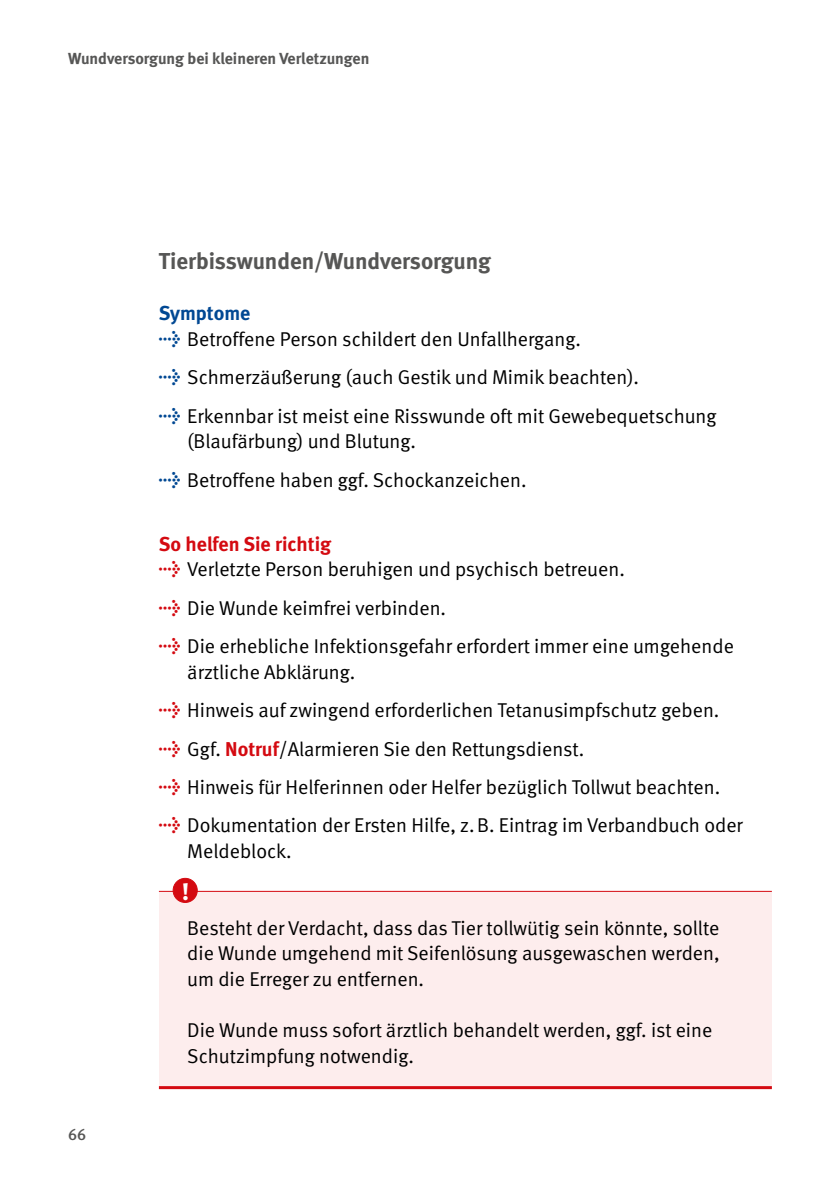
<style>
.page{position:relative;width:840px;height:1191px;background:#fff}
.page>*{position:absolute;margin:0;border:0;box-sizing:border-box;transform-origin:0 0}
.t1{font:700 24px "DGUV Meta Serif";color:#fff}
.Überschriften_H2_ohne_Zahl{font:700 23px "DGUV Meta";color:#565655}
.Kasten_Schattierung_FT_ST_Linie_rot{font:20px/25.6px "DGUV Meta";color:#000}
.Überschriften_H3_ohne_Zahl_rot{font:700 20px "DGUV Meta";color:#d40a11}
.Überschriften_H3_ohne_Zahl_blau{font:700 20px "DGUV Meta";color:#004893}
.t2{font:700 16px "DGUV Meta";color:#565655}
.t3{font:500 16px "DGUV Meta";color:#565655}
.s1{font-weight:700;font-size:18px;color:#004893}
.s2{font-weight:700;font-size:18px;color:#d40a11}
.s3{font-weight:700;color:#d40a11}
</style>
<div class="page">
<div style="left:159px;top:891px;width:612px;height:196px;background:#fdeded"></div>
<hr style="left:159px;top:1086px;width:612px;height:3px;background:#d40a11">
<hr style="left:159px;top:891px;width:612px;height:1px;background:#d40a11">
<div style="left:173px;top:878px;width:24px;height:24px;background:#d40a11;border-radius:50%"></div>
<div style="left:173px;top:878px;width:24px;height:24px;border:1px solid #d40a11;border-radius:50%"></div>
<p class="t2" style="left:68px;top:49px;width:302px">Wundversorgung bei kleineren Verletzungen</p>
<h2 class="Überschriften_H2_ohne_Zahl" style="left:159px;top:247px;width:333px">Tierbisswunden/Wundversorgung</h2>
<h3 class="Überschriften_H3_ohne_Zahl_blau" style="left:159px;top:301px;width:93px">Symptome</h3>
<p class="Kasten_Schattierung_FT_ST_Linie_rot" style="left:159px;top:326px;width:423px"><span class="s1">→</span> Betroffene Person schildert den Unfallhergang.</p>
<p class="Kasten_Schattierung_FT_ST_Linie_rot" style="left:159px;top:365px;width:481px"><span class="s1">→</span> Schmerzäußerung (auch Gestik und Mimik beachten).</p>
<p class="Kasten_Schattierung_FT_ST_Linie_rot" style="left:187px;top:403px;width:530px;text-indent:-28px"><span class="s1">→</span> Erkennbar ist meist eine Risswunde oft mit Gewebequetschung (Blaufärbung) und Blutung.</p>
<p class="Kasten_Schattierung_FT_ST_Linie_rot" style="left:159px;top:467px;width:369px"><span class="s1">→</span> Betroffene haben ggf. Schockanzeichen.</p>
<h3 class="Überschriften_H3_ohne_Zahl_rot" style="left:159px;top:532px;width:174px">So helfen Sie richtig</h3>
<p class="Kasten_Schattierung_FT_ST_Linie_rot" style="left:159px;top:557px;width:467px"><span class="s2">→</span> Verletzte Person beruhigen und psychisch betreuen.</p>
<p class="Kasten_Schattierung_FT_ST_Linie_rot" style="left:159px;top:595px;width:288px"><span class="s2">→</span> Die Wunde keimfrei verbinden.</p>
<p class="Kasten_Schattierung_FT_ST_Linie_rot" style="left:187px;top:634px;width:548px;text-indent:-28px"><span class="s2">→</span> Die erhebliche Infektionsgefahr erfordert immer eine umgehende ärztliche Abklärung.</p>
<p class="Kasten_Schattierung_FT_ST_Linie_rot" style="left:159px;top:698px;width:561px"><span class="s2">→</span> Hinweis auf zwingend erforderlichen Tetanusimpfschutz geben.</p>
<p class="Kasten_Schattierung_FT_ST_Linie_rot" style="left:159px;top:736px;width:427px"><span class="s2">→</span> Ggf. <span class="s3">Notruf</span>/Alarmieren Sie den Rettungsdienst.</p>
<p class="Kasten_Schattierung_FT_ST_Linie_rot" style="left:159px;top:774px;width:562px"><span class="s2">→</span> Hinweis für Helferinnen oder Helfer bezüglich Tollwut beachten.</p>
<p class="Kasten_Schattierung_FT_ST_Linie_rot" style="left:187px;top:813px;width:556px;text-indent:-28px"><span class="s2">→</span> Dokumentation der Ersten Hilfe, z.B. Eintrag im Verbandbuch oder<br>Meldeblock.</p>
<p class="t1" style="left:182px;top:876px;width:9px">!</p>
<p class="t3" style="left:68px;top:1124px;width:20px">66</p>
<p class="Kasten_Schattierung_FT_ST_Linie_rot" style="left:187px;top:915px;width:533px;text-align:justify">Besteht der Verdacht, dass das Tier tollwütig sein könnte, sollte die Wunde umgehend mit Seifenlösung ausgewaschen werden, um die Erreger zu entfernen.</p>
<p class="Kasten_Schattierung_FT_ST_Linie_rot" style="left:187px;top:1018px;width:526px">Die Wunde muss sofort ärztlich behandelt werden, ggf. ist eine<br>Schutzimpfung notwendig.</p>
</div>
